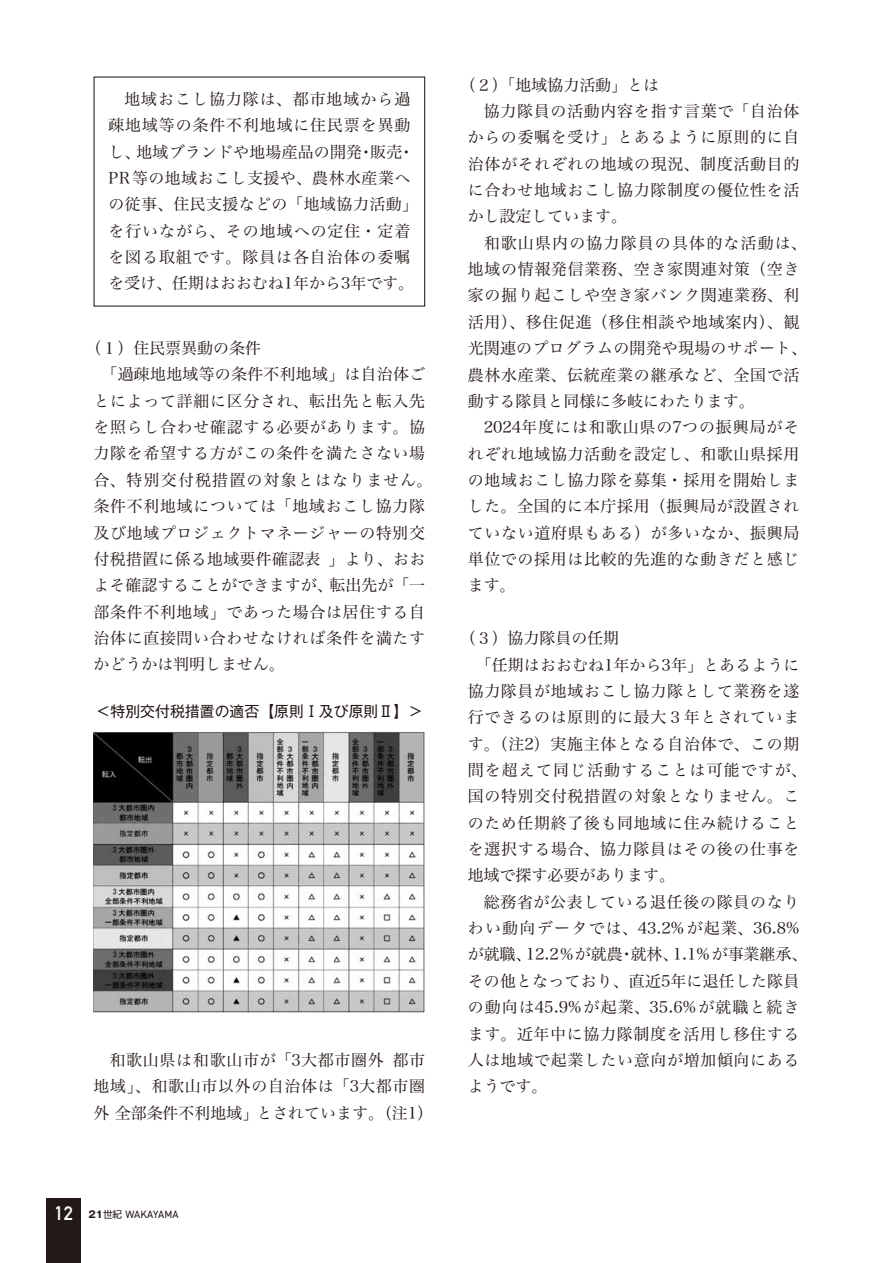
<style>
.page{position:relative;width:893px;height:1263px;background:#fff}
.page>*{position:absolute;margin:0;border:0;box-sizing:border-box;transform-origin:0 0}
.t1{font:15.9px/26.4px "Hira Min Pro W3";letter-spacing:.04em;color:#231916;text-align:center}
.t2{font:15.9px "Hira Min Pro W3";color:#231916}
.t3{font:15.9px "Hira Min Pro W3";letter-spacing:.07em;color:#231916}
.t4{font:15.9px "Hira Min Pro W3";letter-spacing:.015em;color:#231916}
.t5{font:15.9px "Hira Min Pro W3";letter-spacing:.075em;color:#231916}
.t6{font:15.9px "Hira Min Pro W3";letter-spacing:.085em;color:#231916}
.t7{font:15.9px "Hira Min Pro W3";letter-spacing:.06em;color:#231916}
.t8{font:15.9px "Hira Min Pro W3";letter-spacing:.005em;color:#231916}
.t9{font:15.9px "Hira Min Pro W3";letter-spacing:.01em;color:#231916}
.t10{font:15.9px "Hira Min Pro W3";letter-spacing:.02em;color:#231916}
.t11{font:14.85px "Gothic MB101 Pro";color:#231916}
.t12{font:10.65px "DIN2014";color:#231916}
.s1{font-family:"DIN Alternate";font-weight:700;font-size:19.2px;color:#fff}
.s2{font-family:"Gothic MB101 Pro";font-weight:700;font-size:9.6px}
.s3{font-family:"UD Shin Go NT Pro";font-size:9.6px}
</style>
<div class="page">
<div style="left:47px;top:1198px;width:34px;height:65px;background:#231916"></div>
<img style="left:94px;top:732px;width:331px;height:281px">
<p class="t1" style="left:108px;top:84px;width:311px">地域おこし協力隊は、都市地域から過<br>疎地域等の条件不利地域に住民票を異動し、地域ブランドや地場産品の開発・販売・<br>PR等の地域おこし支援や、農林水産業への従事、住民支援などの「地域協力活動」を行いながら、その地域への定住・定着を図る取組です。隊員は各自治体の委嘱を受け、任期はおおむね1年から3年です。</p>
<p class="t2" style="left:86px;top:334px;width:177px">（１）住民票異動の条件</p>
<p class="t4" style="left:102px;top:361px;width:325px">「過疎地地域等の条件不利地域」は自治体ご</p>
<p class="t1" style="left:94px;top:386px;width:333px">とによって詳細に区分され、転出先と転入先</p>
<p class="t1" style="left:94px;top:412px;width:333px">を照らし合わせ確認する必要があります。協</p>
<p class="t1" style="left:94px;top:439px;width:333px">力隊を希望する方がこの条件を満たさない場</p>
<p class="t5" style="left:94px;top:466px;width:340px">合、特別交付税措置の対象とはなりません。</p>
<p class="t1" style="left:94px;top:492px;width:333px">条件不利地域については「地域おこし協力隊</p>
<p class="t1" style="left:94px;top:518px;width:333px">及び地域プロジェクトマネージャーの特別交</p>
<p class="t10" style="left:94px;top:545px;width:333px">付税措置に係る地域要件確認表 」より、おお</p>
<p class="t2" style="left:94px;top:572px;width:333px">よそ確認することができますが、転出先が「一</p>
<p class="t1" style="left:94px;top:597px;width:333px">部条件不利地域」であった場合は居住する自</p>
<p class="t1" style="left:94px;top:623px;width:333px">治体に直接問い合わせなければ条件を満たす</p>
<p class="t2" style="left:94px;top:651px;width:193px">かどうかは判明しません。</p>
<p class="t11" style="left:96px;top:699px;width:329px">＜特別交付税措置の適否【原則Ⅰ及び原則Ⅱ】＞</p>
<p class="t1" style="left:94px;top:1045px;width:341px">和歌山県は和歌山市が「3大都市圏外 都市<br>地域」、和歌山市以外の自治体は「3大都市圏外 全部条件不利地域」とされています。（注1）</p>
<p class="t12" style="left:55px;top:1207px;width:125px"><span class="s1">12</span> <span class="s2">21</span><span class="s3">世紀</span> WAKAYAMA</p>
<p class="t2" style="left:460px;top:71px;width:201px">（２）「地域協力活動」とは</p>
<p class="t1" style="left:484px;top:96px;width:317px">協力隊員の活動内容を指す言葉で「自治体</p>
<p class="t1" style="left:468px;top:123px;width:333px">からの委嘱を受け」とあるように原則的に自</p>
<p class="t1" style="left:468px;top:149px;width:333px">治体がそれぞれの地域の現況、制度活動目的</p>
<p class="t1" style="left:468px;top:175px;width:333px">に合わせ地域おこし協力隊制度の優位性を活</p>
<p class="t2" style="left:468px;top:203px;width:161px">かし設定しています。</p>
<p class="t5" style="left:484px;top:229px;width:325px">和歌山県内の協力隊員の具体的な活動は、</p>
<p class="t1" style="left:468px;top:254px;width:333px">地域の情報発信業務、空き家関連対策（空き</p>
<p class="t1" style="left:468px;top:281px;width:333px">家の掘り起こしや空き家バンク関連業務、利</p>
<p class="t1" style="left:468px;top:307px;width:333px">活用）、移住促進（移住相談や地域案内）、観</p>
<p class="t4" style="left:468px;top:335px;width:341px">光関連のプログラムの開発や現場のサポート、</p>
<p class="t1" style="left:468px;top:360px;width:333px">農林水産業、伝統産業の継承など、全国で活</p>
<p class="t2" style="left:468px;top:387px;width:289px">動する隊員と同様に多岐にわたります。</p>
<p class="t7" style="left:484px;top:414px;width:317px">2024年度には和歌山県の7つの振興局がそ</p>
<p class="t1" style="left:468px;top:439px;width:333px">れぞれ地域協力活動を設定し、和歌山県採用</p>
<p class="t1" style="left:468px;top:465px;width:333px">の地域おこし協力隊を募集・採用を開始しま</p>
<p class="t1" style="left:468px;top:492px;width:333px">した。全国的に本庁採用（振興局が設置され</p>
<p class="t1" style="left:468px;top:518px;width:333px">ていない道府県もある）が多いなか、振興局</p>
<p class="t1" style="left:468px;top:544px;width:333px">単位での採用は比較的先進的な動きだと感じ</p>
<p class="t1" style="left:468px;top:571px;width:49px">ます。</p>
<p class="t2" style="left:460px;top:625px;width:161px">（３）協力隊員の任期</p>
<p class="t8" style="left:476px;top:651px;width:325px">「任期はおおむね1年から3年」とあるように</p>
<p class="t1" style="left:468px;top:676px;width:333px">協力隊員が地域おこし協力隊として業務を遂</p>
<p class="t1" style="left:468px;top:703px;width:333px">行できるのは原則的に最大３年とされていま</p>
<p class="t1" style="left:468px;top:729px;width:333px">す。（注2）実施主体となる自治体で、この期</p>
<p class="t3" style="left:468px;top:756px;width:340px">間を超えて同じ活動することは可能ですが、</p>
<p class="t1" style="left:468px;top:782px;width:333px">国の特別交付税措置の対象となりません。こ</p>
<p class="t1" style="left:468px;top:808px;width:333px">のため任期終了後も同地域に住み続けること</p>
<p class="t1" style="left:468px;top:834px;width:333px">を選択する場合、協力隊員はその後の仕事を</p>
<p class="t2" style="left:468px;top:862px;width:209px">地域で探す必要があります。</p>
<p class="t1" style="left:484px;top:887px;width:317px">総務省が公表している退任後の隊員のなり</p>
<p class="t6" style="left:468px;top:914px;width:333px">わい動向データでは、43.2% が起業、36.8%</p>
<p class="t2" style="left:468px;top:941px;width:341px">が就職、12.2％が就農・就林、1.1%が事業継承、</p>
<p class="t9" style="left:468px;top:967px;width:333px">その他となっており、直近5年に退任した隊員</p>
<p class="t3" style="left:468px;top:994px;width:333px">の動向は45.9%が起業、35.6%が就職と続き</p>
<p class="t1" style="left:468px;top:1019px;width:333px">ます。近年中に協力隊制度を活用し移住する</p>
<p class="t1" style="left:468px;top:1045px;width:333px">人は地域で起業したい意向が増加傾向にある</p>
<p class="t1" style="left:468px;top:1072px;width:81px">ようです。</p>
</div>
